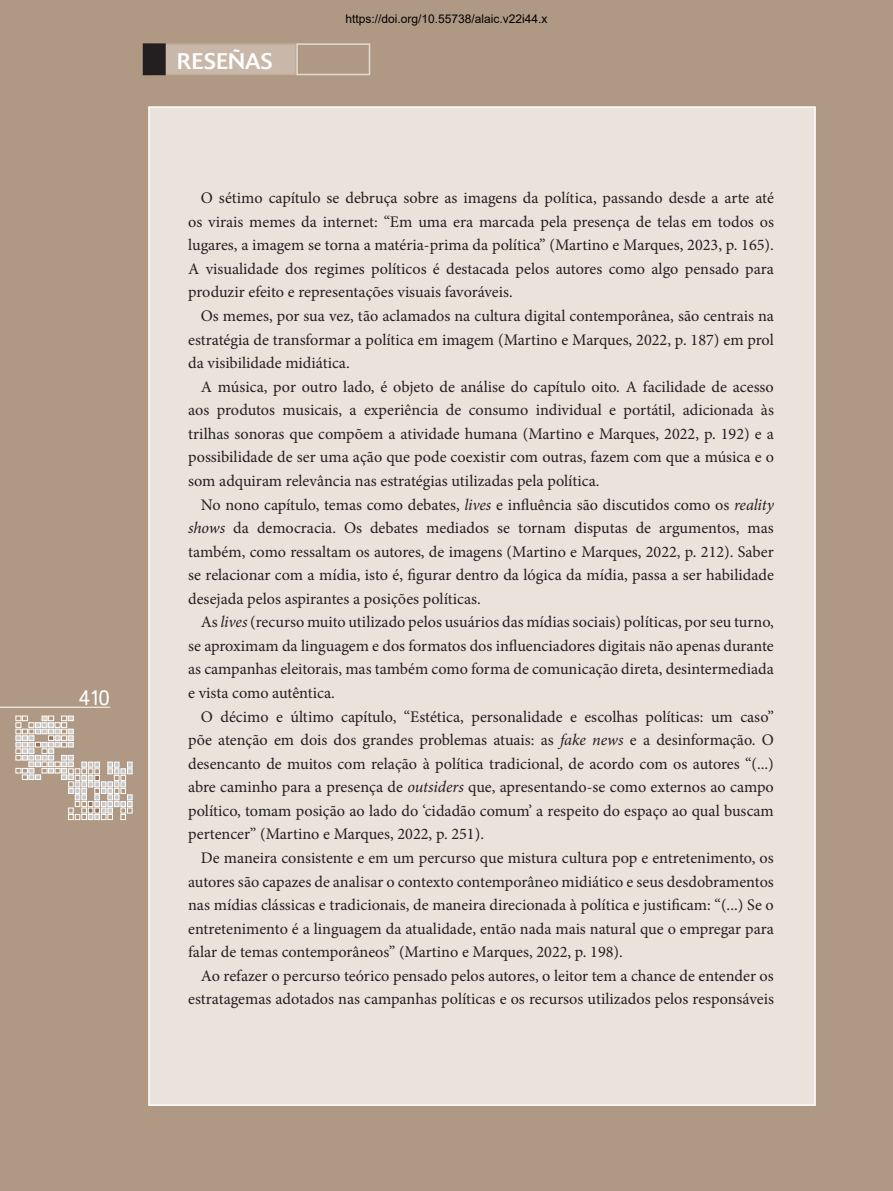
<style>
.page{position:relative;width:893px;height:1191px;background:#b09984}
.page>*{position:absolute;margin:0;border:0;box-sizing:border-box;transform-origin:0 0}
.t1{font:22.5px "Delta";letter-spacing:.01em;color:#fff}
.t2{font:21px "Istok Web";color:#fff}
.t3{font:16.2px/23.5px "Minion Pro";color:#231f20;text-align:justify}
.t4{font:12px "Arial";color:#000}
.s1{font-style:italic}
</style>
<div class="page">
<svg style="left:16px;top:716px;width:116px;height:103px"></svg>
<hr style="left:0;top:707px;width:110px;height:1px;background:#fff">
<div style="left:148px;top:106px;width:668px;height:1000px;background:#e9e3dc;border:2px solid #fff"></div>
<div style="left:153px;top:43px;width:143px;height:32px;background:#c9b8a9;border:2px solid #bfac9b"></div>
<div style="left:144px;top:44px;width:21px;height:30px;background:#231f20"></div>
<div style="left:143px;top:43px;width:23px;height:32px;border:2px solid #231f20"></div>
<div style="left:296px;top:43px;width:74px;height:32px;border:2px solid #e4dad1"></div>
<p class="t2" style="left:79px;top:684px;width:33px">410</p>
<h1 class="t1" style="left:177px;top:48px;width:97px">RESEÑAS</h1>
<p class="t4" style="left:345px;top:11px;width:204px">https://doi.org/10.55738/alaic.v22i44.x</p>
<p class="t3" style="left:188px;top:186px;width:587px;text-indent:13px">O sétimo capítulo se debruça sobre as imagens da política, passando desde a arte até os virais memes da internet: “Em uma era marcada pela presença de telas em todos os lugares, a imagem se torna a matéria-prima da política” (Martino e Marques, 2023, p. 165).<br>A visualidade dos regimes políticos é destacada pelos autores como algo pensado para produzir efeito e representações visuais favoráveis.</p>
<p class="t3" style="left:188px;top:304px;width:587px;text-indent:13px">Os memes, por sua vez, tão aclamados na cultura digital contemporânea, são centrais na estratégia de transformar a política em imagem (Martino e Marques, 2022, p. 187) em prol da visibilidade midiática.</p>
<p class="t3" style="left:188px;top:375px;width:587px;text-indent:13px">A música, por outro lado, é objeto de análise do capítulo oito. A facilidade de acesso aos produtos musicais, a experiência de consumo individual e portátil, adicionada às trilhas sonoras que compõem a atividade humana (Martino e Marques, 2022, p. 192) e a possibilidade de ser uma ação que pode coexistir com outras, fazem com que a música e o som adquiram relevância nas estratégias utilizadas pela política.</p>
<p class="t3" style="left:188px;top:492px;width:587px;text-indent:13px">No nono capítulo, temas como debates, <span class="s1">lives</span> e influência são discutidos como os <span class="s1">reality shows</span> da democracia. Os debates mediados se tornam disputas de argumentos, mas também, como ressaltam os autores, de imagens (Martino e Marques, 2022, p. 212). Saber se relacionar com a mídia, isto é, figurar dentro da lógica da mídia, passa a ser habilidade desejada pelos aspirantes a posições políticas.</p>
<p class="t3" style="left:188px;top:610px;width:587px;text-indent:13px">As <span class="s1">lives</span> (recurso muito utilizado pelos usuários das mídias sociais) políticas, por seu turno, se aproximam da linguagem e dos formatos dos influenciadores digitais não apenas durante as campanhas eleitorais, mas também como forma de comunicação direta, desintermediada e vista como autêntica.</p>
<p class="t3" style="left:188px;top:704px;width:587px;text-indent:13px">O décimo e último capítulo, “Estética, personalidade e escolhas políticas: um caso” põe atenção em dois dos grandes problemas atuais: as <span class="s1">fake news</span> e a desinformação. O desencanto de muitos com relação à política tradicional, de acordo com os autores “(...) abre caminho para a presença de <span class="s1">outsiders</span> que, apresentando-se como externos ao campo político, tomam posição ao lado do ‘cidadão comum’ a respeito do espaço ao qual buscam pertencer” (Martino e Marques, 2022, p. 251).</p>
<p class="t3" style="left:188px;top:846px;width:587px;text-indent:13px">De maneira consistente e em um percurso que mistura cultura pop e entretenimento, os autores são capazes de analisar o contexto contemporâneo midiático e seus desdobramentos nas mídias clássicas e tradicionais, de maneira direcionada à política e justificam: “(...) Se o entretenimento é a linguagem da atualidade, então nada mais natural que o empregar para falar de temas contemporâneos” (Martino e Marques, 2022, p. 198).</p>
<p class="t3" style="left:188px;top:964px;width:587px;text-align:right">Ao refazer o percurso teórico pensado pelos autores, o leitor tem a chance de entender os estratagemas adotados nas campanhas políticas e os recursos utilizados pelos responsáveis</p>
</div>
